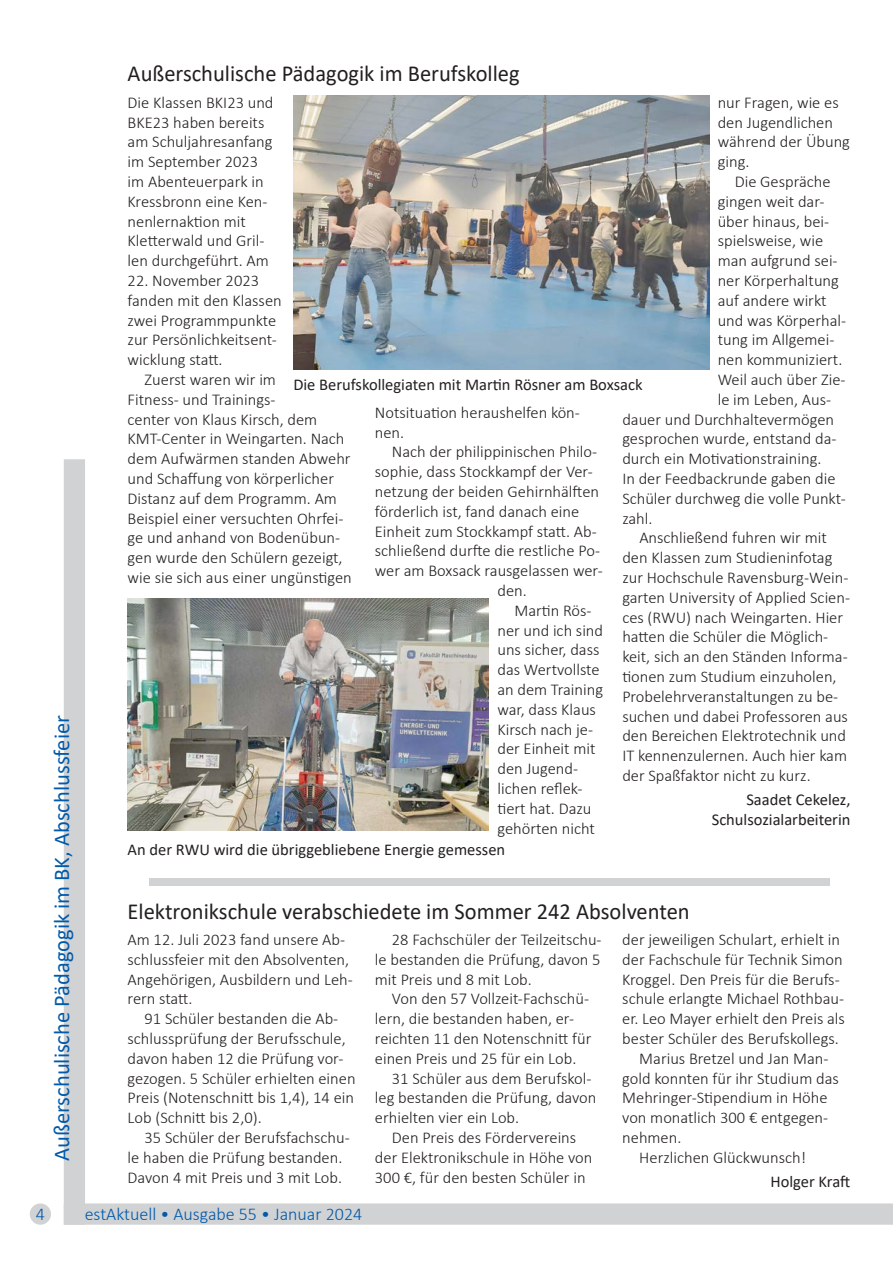
<style>
.page{position:relative;width:893px;height:1263px;background:#fff}
.page>*{position:absolute;margin:0;border:0;box-sizing:border-box;transform-origin:0 0}
.t1{font:22.95px "Calibri";color:#231f20}
.t2{font:22.5px "Calibri";color:#015aaa}
.t3{font:300 18px "Calibri";color:#015aaa}
.t4{font:300 16.5px/19.8px "Calibri";color:#231f20}
.t5{font:16.5px/19.8px "Calibri";color:#231f20;text-align:right}
</style>
<div class="page">
<div style="left:64px;top:459px;width:21px;height:766px;background:#d1d2d4"></div>
<svg style="left:64px;top:1203px;width:829px;height:22px;background:#d2d3d5"></svg>
<div style="left:31px;top:1204px;width:19px;height:20px;background:#d1d2d4;border-radius:50%"></div>
<div style="left:30px;top:1203px;width:21px;height:22px;border:2px solid #d1d2d4;border-radius:50%"></div>
<img style="left:293px;top:95px;width:416px;height:274px">
<img style="left:128px;top:598px;width:361px;height:233px">
<div style="left:149px;top:878px;width:680px;height:8px;background:#d1d2d4"></div>
<h2 class="t2" style="left:46px;top:1161px;width:447px;rotate:-90deg">Außerschulische Pädagogik im BK, Abschlussfeier</h2>
<p class="t3" style="left:36px;top:1202px;width:11px">4</p>
<h1 class="t1" style="left:128px;top:57px;width:394px">Außerschulische Pädagogik im Berufskolleg</h1>
<p class="t4" style="left:128px;top:92px;width:147px">Die Klassen BKI23 und<br>BKE23 haben bereits am Schuljahresanfang im September 2023 im Abenteuerpark in<br>Kressbronn eine Ken&shy;nenlernaktion mit<br>Kletterwald und Gril&shy;len durchgeführt. Am</p>
<p class="t4" style="left:128px;top:270px;width:156px">22. November 2023 fanden mit den Klassen zwei Programmpunkte zur Persönlichkeitsent&shy;wicklung statt.</p>
<p class="t4" style="left:128px;top:369px;width:226px;text-indent:17px">Zuerst waren wir im<br>Fitness- und Trainings-<br>center von Klaus Kirsch, dem<br>KMT-Center in Weingarten. Nach dem Aufwärmen standen Abwehr und Schaffung von körperlicher<br>Distanz auf dem Programm. Am<br>Beispiel einer versuchten Ohrfei&shy;ge und anhand von Bodenübun&shy;gen wurde den Schülern gezeigt, wie sie sich aus einer ungünstigen</p>
<p class="t4" style="left:718px;top:92px;width:134px">nur Fragen, wie es den Jugendlichen während der Übung ging.</p>
<p class="t4" style="left:735px;top:171px;width:97px">Die Gespräche</p>
<p class="t4" style="left:718px;top:191px;width:108px">gingen weit dar-</p>
<p class="t4" style="left:718px;top:211px;width:113px">über hinaus, bei-</p>
<p class="t4" style="left:718px;top:231px;width:107px">spielsweise, wie</p>
<p class="t4" style="left:718px;top:251px;width:121px">man aufgrund sei-</p>
<p class="t4" style="left:718px;top:270px;width:123px">ner Körperhaltung</p>
<p class="t4" style="left:718px;top:290px;width:110px">auf andere wirkt</p>
<p class="t4" style="left:718px;top:310px;width:130px">und was Körperhal-</p>
<p class="t4" style="left:718px;top:330px;width:118px">tung im Allgemei-</p>
<p class="t4" style="left:718px;top:350px;width:126px">nen kommuniziert.</p>
<p class="t4" style="left:718px;top:369px;width:129px">Weil auch über Zie-</p>
<p class="t4" style="left:718px;top:389px;width:115px">le im Leben, Aus-</p>
<p class="t4" style="left:622px;top:409px;width:213px">dauer und Durchhaltevermögen</p>
<p class="t4" style="left:622px;top:429px;width:216px">gesprochen wurde, entstand da-</p>
<p class="t4" style="left:622px;top:449px;width:201px">durch ein Motivationstraining.</p>
<p class="t4" style="left:622px;top:468px;width:215px">In der Feedbackrunde gaben die</p>
<p class="t4" style="left:622px;top:488px;width:225px">Schüler durchweg die volle Punkt-</p>
<p class="t4" style="left:622px;top:508px;width:32px">zahl.</p>
<p class="t4" style="left:639px;top:528px;width:189px">Anschließend fuhren wir mit</p>
<p class="t4" style="left:622px;top:548px;width:212px">den Klassen zum Studieninfotag</p>
<p class="t4" style="left:622px;top:567px;width:228px">zur Hochschule Ravensburg-Wein-</p>
<p class="t4" style="left:622px;top:587px;width:229px">garten University of Applied Scien-</p>
<p class="t4" style="left:622px;top:607px;width:222px">ces (RWU) nach Weingarten. Hier</p>
<p class="t4" style="left:622px;top:627px;width:207px">hatten die Schüler die Möglich-</p>
<p class="t4" style="left:622px;top:647px;width:227px">keit, sich an den Ständen Informa-</p>
<p class="t4" style="left:622px;top:666px;width:216px">tionen zum Studium einzuholen,</p>
<p class="t4" style="left:622px;top:686px;width:217px">Probelehrveranstaltungen zu be-</p>
<p class="t4" style="left:622px;top:706px;width:227px">suchen und dabei Professoren aus</p>
<p class="t4" style="left:622px;top:726px;width:225px">den Bereichen Elektrotechnik und</p>
<p class="t4" style="left:622px;top:746px;width:226px">IT kennenzulernen. Auch hier kam</p>
<p class="t4" style="left:622px;top:765px;width:190px">der Spaßfaktor nicht zu kurz.</p>
<p class="t5" style="left:712px;top:789px;width:140px">Saadet Cekelez,<br>Schulsozialarbeiterin</p>
<p class="t5" style="left:293px;top:374px;width:351px">Die Berufskollegiaten mit Martin Rösner am Boxsack</p>
<p class="t4" style="left:375px;top:402px;width:206px">Notsituation heraushelfen kön&shy;nen.</p>
<p class="t4" style="left:392px;top:442px;width:207px">Nach der philippinischen Philo-</p>
<p class="t4" style="left:375px;top:462px;width:219px">sophie, dass Stockkampf der Ver-</p>
<p class="t4" style="left:375px;top:481px;width:226px">netzung der beiden Gehirnhälften</p>
<p class="t4" style="left:375px;top:501px;width:206px">förderlich ist, fand danach eine</p>
<p class="t4" style="left:375px;top:521px;width:223px">Einheit zum Stockkampf statt. Ab-</p>
<p class="t4" style="left:375px;top:541px;width:227px">schließend durfte die restliche Po-</p>
<p class="t4" style="left:375px;top:561px;width:229px">wer am Boxsack rausgelassen wer-</p>
<p class="t4" style="left:497px;top:580px;width:31px">den.</p>
<p class="t4" style="left:514px;top:600px;width:79px">Martin Rös-</p>
<p class="t4" style="left:497px;top:620px;width:107px">ner und ich sind</p>
<p class="t4" style="left:497px;top:640px;width:104px">uns sicher, dass</p>
<p class="t4" style="left:497px;top:660px;width:104px">das Wertvollste</p>
<p class="t4" style="left:497px;top:679px;width:107px">an dem Training</p>
<p class="t4" style="left:497px;top:699px;width:100px">war, dass Klaus</p>
<p class="t4" style="left:497px;top:719px;width:97px">Kirsch nach je-</p>
<p class="t4" style="left:497px;top:739px;width:100px">der Einheit mit</p>
<p class="t4" style="left:497px;top:759px;width:82px">den Jugend-</p>
<p class="t4" style="left:497px;top:778px;width:87px">lichen reflek-</p>
<p class="t4" style="left:497px;top:798px;width:96px">tiert hat. Dazu</p>
<p class="t4" style="left:497px;top:818px;width:99px">gehörten nicht</p>
<p class="t5" style="left:128px;top:840px;width:379px">An der RWU wird die übriggebliebene Energie gemessen</p>
<h1 class="t1" style="left:128px;top:895px;width:564px">Elektronikschule verabschiedete im Sommer 242 Absolventen</h1>
<p class="t4" style="left:128px;top:929px;width:227px">Am 12. Juli 2023 fand unsere Ab&shy;schlussfeier mit den Absolventen,<br>Angehörigen, Ausbildern und Leh&shy;rern statt.</p>
<p class="t4" style="left:128px;top:1008px;width:230px;text-indent:17px">91 Schüler bestanden die Ab&shy;schlussprüfung der Berufsschule, davon haben 12 die Prüfung vor&shy;gezogen. 5 Schüler erhielten einen<br>Preis (Notenschnitt bis 1,4), 14 ein<br>Lob (Schnitt bis 2,0).</p>
<p class="t4" style="left:128px;top:1127px;width:224px;text-indent:17px">35 Schüler der Berufsfachschu&shy;le haben die Prüfung bestanden.<br>Davon 4 mit Preis und 3 mit Lob.</p>
<p class="t4" style="left:622px;top:929px;width:219px">der jeweiligen Schulart, erhielt in</p>
<p class="t4" style="left:622px;top:949px;width:222px">der Fachschule für Technik Simon</p>
<p class="t4" style="left:622px;top:969px;width:219px">Kroggel. Den Preis für die Berufs-</p>
<p class="t4" style="left:622px;top:989px;width:223px">schule erlangte Michael Rothbau-</p>
<p class="t4" style="left:622px;top:1008px;width:224px">er. Leo Mayer erhielt den Preis als</p>
<p class="t4" style="left:622px;top:1028px;width:218px">bester Schüler des Berufskollegs.</p>
<p class="t4" style="left:639px;top:1048px;width:191px">Marius Bretzel und Jan Man-</p>
<p class="t4" style="left:622px;top:1068px;width:218px">gold konnten für ihr Studium das</p>
<p class="t4" style="left:622px;top:1088px;width:207px">Mehringer-Stipendium in Höhe</p>
<p class="t4" style="left:622px;top:1107px;width:207px">von monatlich 300 € entgegen-</p>
<p class="t4" style="left:622px;top:1127px;width:61px">nehmen.</p>
<p class="t4" style="left:639px;top:1147px;width:168px">Herzlichen Glückwunsch!</p>
<p class="t5" style="left:770px;top:1171px;width:81px">Holger Kraft</p>
<p class="t4" style="left:375px;top:929px;width:228px;text-align:justify;text-indent:17px">28 Fachschüler der Teilzeitschu&shy;le bestanden die Prüfung, davon 5 mit Preis und 8 mit Lob.</p>
<p class="t4" style="left:392px;top:989px;width:199px">Von den 57 Vollzeit-Fachschü-</p>
<p class="t4" style="left:375px;top:1008px;width:201px">lern, die bestanden haben, er-</p>
<p class="t4" style="left:375px;top:1028px;width:218px">reichten 11 den Notenschnitt für</p>
<p class="t4" style="left:375px;top:1048px;width:203px">einen Preis und 25 für ein Lob.</p>
<p class="t4" style="left:392px;top:1068px;width:201px">31 Schüler aus dem Berufskol-</p>
<p class="t4" style="left:375px;top:1088px;width:223px">leg bestanden die Prüfung, davon</p>
<p class="t4" style="left:375px;top:1107px;width:146px">erhielten vier ein Lob.</p>
<p class="t4" style="left:392px;top:1127px;width:186px">Den Preis des Fördervereins</p>
<p class="t4" style="left:375px;top:1147px;width:219px">der Elektronikschule in Höhe von</p>
<p class="t4" style="left:375px;top:1167px;width:212px">300 €, für den besten Schüler in</p>
<p class="t3" style="left:85px;top:1203px;width:279px">estAktuell • Ausgabe 55 • Januar 2024</p>
</div>
